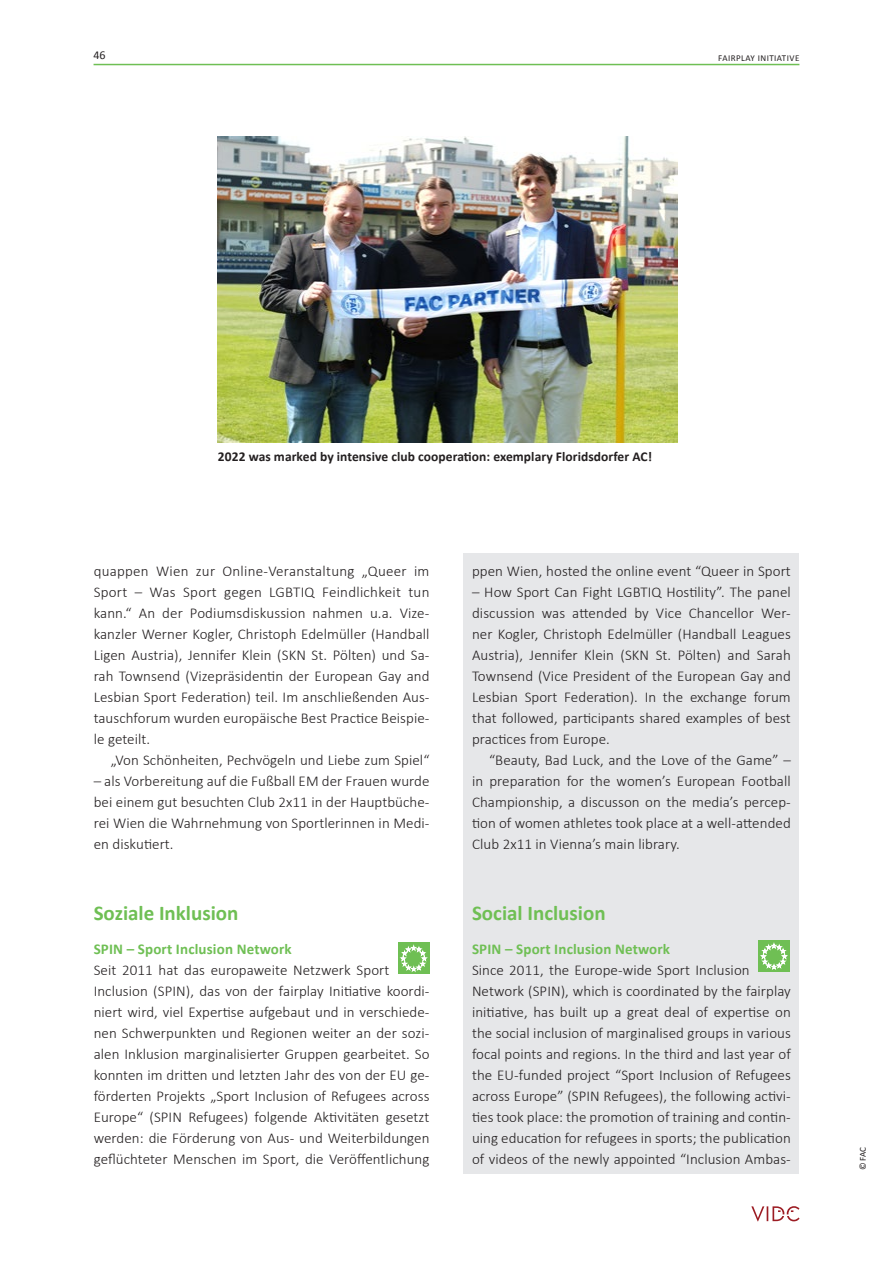
<style>
.page{position:relative;width:893px;height:1263px;background:#fff}
.page>*{position:absolute;margin:0;border:0;box-sizing:border-box;transform-origin:0 0}
.ZWIT_01_FP{font:700 21px "Calibri";color:#6fbf54}
.FLIESS{font:300 15px/21px "Calibri";letter-spacing:.005em;color:#231f20;text-align:justify}
.Fließ_E{font:300 15px/21px "Calibri";letter-spacing:.005em;color:#231f20;text-align:justify}
.Fliess-OHNE{font:300 15px/21px "Calibri";letter-spacing:.005em;color:#231f20}
.Fließ_E-ohne{font:300 15px/21px "Calibri";letter-spacing:.005em;color:#231f20}
.Veranstaltung_neu{font:700 15px "Calibri";letter-spacing:.01em;color:#6fbf54}
.BU_01{font:700 13.5px "Calibri";letter-spacing:.005em;color:#231f20}
.t1{font:12px "Calibri";color:#231f20}
.BU_01-2{font:9px "Calibri";letter-spacing:.05em;color:#231f20}
</style>
<div class="page">
<hr style="left:94px;top:64px;width:705px;height:1px;background:#6fbf54">
<svg style="left:751px;top:1206px;width:48px;height:15px"></svg>
<div style="left:398px;top:942px;width:32px;height:32px;background:#6fbf54"></div>
<svg style="left:400px;top:944px;width:27px;height:28px"></svg>
<div style="left:463px;top:553px;width:336px;height:621px;background:#e6e7e9"></div>
<div style="left:758px;top:940px;width:32px;height:32px;background:#6fbf54"></div>
<svg style="left:760px;top:942px;width:28px;height:28px"></svg>
<img style="left:218px;top:136px;width:459px;height:306px">
<p class="t1" style="left:94px;top:48px;width:14px">46</p>
<p class="BU_01-2" style="left:718px;top:52px;width:83px">FAIRPLAY INITIATIVE</p>
<p class="BU_01" style="left:218px;top:448px;width:436px">2022 was marked by intensive club cooperation: exemplary Floridsdorfer AC!</p>
<p class="FLIESS" style="left:94px;top:560px;width:337px">quappen Wien zur Online-Veranstaltung „Queer im Sport – Was Sport gegen LGBTIQ Feindlichkeit tun kann.“ An der Podiumsdiskussion nahmen u.a. Vize&shy;kanzler Werner Kogler, Christoph Edelmüller (Handball Ligen Austria), Jennifer Klein (SKN St. Pölten) und Sa&shy;rah Townsend (Vizepräsidentin der European Gay and Lesbian Sport Federation) teil. Im anschließenden Aus&shy;tauschforum wurden europäische Best Practice Beispie&shy;le geteilt.</p>
<p class="FLIESS" style="left:111px;top:749px;width:320px">„Von Schönheiten, Pechvögeln und Liebe zum Spiel“</p>
<p class="FLIESS" style="left:94px;top:770px;width:337px">– als Vorbereitung auf die Fußball EM der Frauen wurde bei einem gut besuchten Club 2x11 in der Hauptbüche&shy;rei Wien die Wahrnehmung von Sportlerinnen in Medi&shy;en diskutiert.</p>
<p class="ZWIT_01_FP" style="left:94px;top:900px;width:146px">Soziale Inklusion</p>
<p class="Veranstaltung_neu" style="left:94px;top:940px;width:200px">SPIN – Sport Inclusion Network</p>
<p class="Fliess-OHNE" style="left:94px;top:959px;width:337px">Seit 2011 hat das europaweite Netzwerk Sport Inclusion (SPIN), das von der fairplay Initiative koordi&shy;niert wird, viel Expertise aufgebaut und in verschiede&shy;nen Schwerpunkten und Regionen weiter an der sozi&shy;alen Inklusion marginalisierter Gruppen gearbeitet. So konnten im dritten und letzten Jahr des von der EU ge&shy;förderten Projekts „Sport Inclusion of Refugees across Europe“ (SPIN Refugees) folgende Aktivitäten gesetzt werden: die Förderung von Aus- und Weiterbildungen geflüchteter Menschen im Sport, die Veröffentlichung</p>
<p class="Fließ_E" style="left:472px;top:560px;width:320px">ppen Wien, hosted the online event “Queer in Sport</p>
<p class="Fließ_E" style="left:472px;top:581px;width:320px">– How Sport Can Fight LGBTIQ Hostility”. The panel discussion was attended by Vice Chancellor Wer&shy;ner Kogler, Christoph Edelmüller (Handball Leagues Austria), Jennifer Klein (SKN St. Pölten) and Sarah Townsend (Vice President of the European Gay and Lesbian Sport Federation). In the exchange forum that followed, participants shared examples of best practices from Europe.</p>
<p class="Fließ_E" style="left:472px;top:749px;width:320px;text-indent:17px">“Beauty, Bad Luck, and the Love of the Game” – in preparation for the women’s European Football Championship, a discusson on the media’s percep&shy;tion of women athletes took place at a well-attended Club 2x11 in Vienna’s main library.</p>
<p class="ZWIT_01_FP" style="left:472px;top:900px;width:135px">Social Inclusion</p>
<p class="Veranstaltung_neu" style="left:472px;top:940px;width:200px">SPIN – Sport Inclusion Network</p>
<p class="Fließ_E-ohne" style="left:472px;top:959px;width:320px">Since 2011, the Europe-wide Sport Inclusion Network (SPIN), which is coordinated by the fairplay initiative, has built up a great deal of expertise on the social inclusion of marginalised groups in various focal points and regions. In the third and last year of the EU-funded project “Sport Inclusion of Refugees across Europe” (SPIN Refugees), the following activi&shy;ties took place: the promotion of training and contin&shy;uing education for refugees in sports; the publication of videos of the newly appointed “Inclusion Ambas-</p>
<p class="BU_01-2" style="left:857px;top:1170px;width:25px;rotate:-90deg">© FAC</p>
</div>
